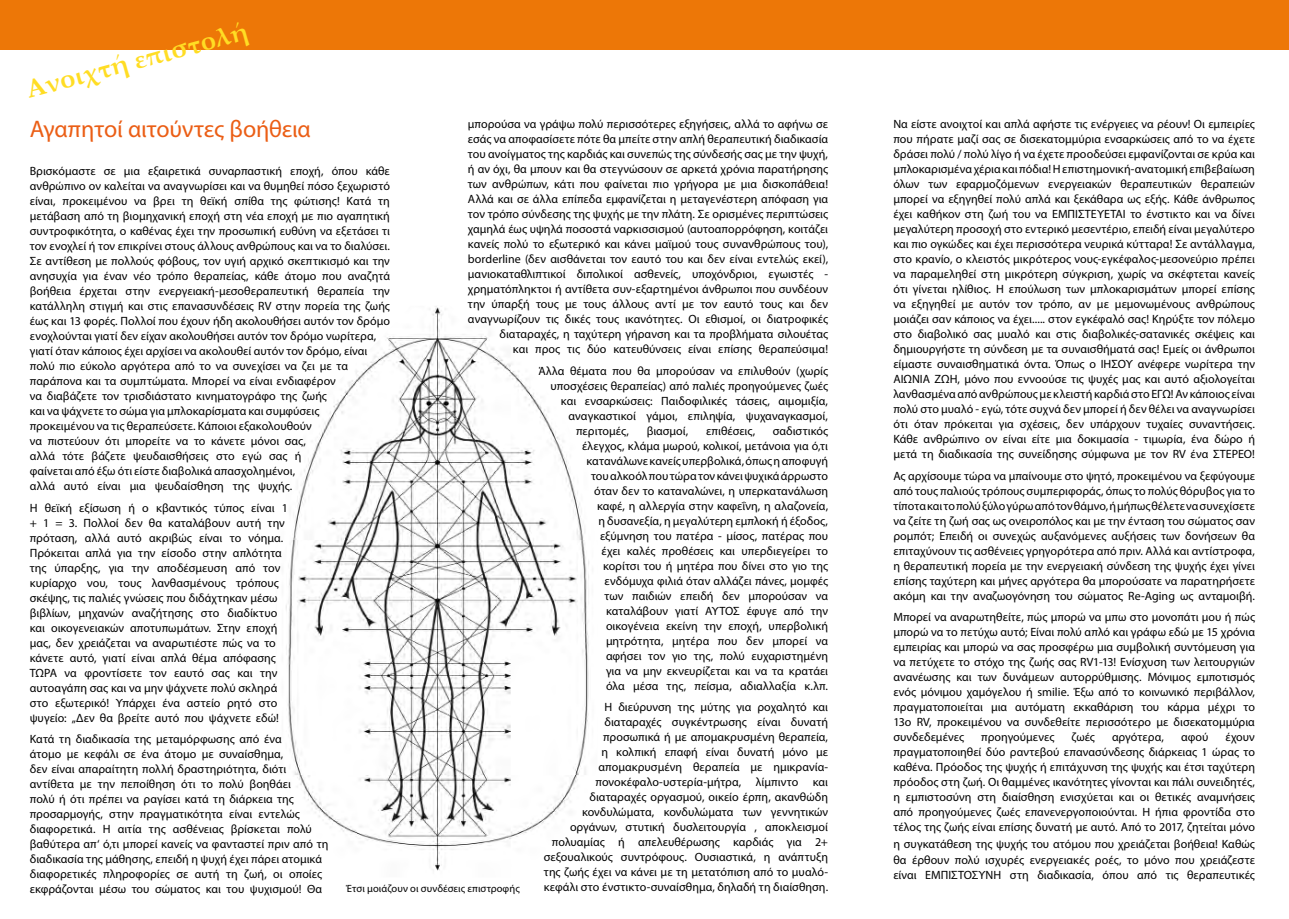
<style>
.page{position:relative;width:1289px;height:919px;background:#fff}
.page>*{position:absolute;margin:0;border:0;box-sizing:border-box;transform-origin:0 0}
.t1{font:700 25.5px "Palatino Linotype";color:#ffdd24}
.t2{font:24px "Myriad Pro";letter-spacing:-.005em;color:#eb5e15}
.t3{font:12px/15px "Myriad Pro";color:#000}
.t4{font:10.5px "Myriad Pro";letter-spacing:.005em;color:#000}
</style>
<div class="page">
<img style="left:286px;top:306px;width:303px;height:565px">
<div style="left:0;top:0;width:1288px;height:49px;background:#ed7707"></div>
<h1 class="t1" style="left:22px;top:72px;width:230px;rotate:-15deg">Ανοιχτή επιστολή</h1>
<p class="t3" style="left:468px;top:116px;width:362px;text-align:right">μπορούσα να γράψω πολύ περισσότερες εξηγήσεις, αλλά το αφήνω σε εσάς να αποφασίσετε πότε θα μπείτε στην απλή θεραπευτική διαδικασία του ανοίγματος της καρδιάς και συνεπώς της σύνδεσής σας με την ψυχή, ή αν όχι, θα μπουν και θα στεγνώσουν σε αρκετά χρόνια παρατήρησης των ανθρώπων, κάτι που φαίνεται πιο γρήγορα με μια δισκοπάθεια!<br>Αλλά και σε άλλα επίπεδα εμφανίζεται η μεταγενέστερη απόφαση για τον τρόπο σύνδεσης της ψυχής με την πλάτη. Σε ορισμένες περιπτώσεις χαμηλά έως υψηλά ποσοστά ναρκισσισμού (αυτοαπορρόφηση, κοιτάζει κανείς πολύ το εξωτερικό και κάνει μαϊμού τους συνανθρώπους του), borderline (δεν αισθάνεται τον εαυτό του και δεν είναι εντελώς εκεί), μανιοκαταθλιπτικοί διπολικοί ασθενείς, υποχόνδριοι, εγωιστές - χρηματόπληκτοι ή αντίθετα συν-εξαρτημένοι άνθρωποι που συνδέουν την ύπαρξή τους με τους άλλους αντί με τον εαυτό τους και δεν αναγνωρίζουν τις δικές τους ικανότητες. Οι εθισμοί, οι διατροφικές διαταραχές, η ταχύτερη γήρανση και τα προβλήματα σιλουέτας<br>και προς τις δύο κατευθύνσεις είναι επίσης θεραπεύσιμα!</p>
<p class="t3" style="left:538px;top:363px;width:291px">Άλλα θέματα που θα μπορούσαν να επιλυθούν (χωρίς</p>
<p class="t3" style="left:550px;top:378px;width:279px">υποσχέσεις θεραπείας) από παλιές προηγούμενες ζωές</p>
<p class="t3" style="left:561px;top:393px;width:268px">και ενσαρκώσεις: Παιδοφιλικές τάσεις, αιμομιξία,</p>
<p class="t3" style="left:568px;top:408px;width:261px">αναγκαστικοί γάμοι, επιληψία, ψυχαναγκασμοί,</p>
<p class="t3" style="left:576px;top:423px;width:54px">περιτομές,</p>
<p class="t3" style="left:646px;top:423px;width:43px">βιασμοί,</p>
<p class="t3" style="left:706px;top:423px;width:51px">επιθέσεις,</p>
<h2 class="t2" style="left:30px;top:114px;width:282px">Αγαπητοί αιτούντες βοήθεια</h2>
<p class="t3" style="left:30px;top:163px;width:362px">Βρισκόμαστε σε μια εξαιρετικά συναρπαστική εποχή, όπου κάθε ανθρώπινο ον καλείται να αναγνωρίσει και να θυμηθεί πόσο ξεχωριστό είναι, προκειμένου να βρει τη θεϊκή σπίθα της φώτισης! Κατά τη μετάβαση από τη βιομηχανική εποχή στη νέα εποχή με πιο αγαπητική συντροφικότητα, ο καθένας έχει την προσωπική ευθύνη να εξετάσει τι τον ενοχλεί ή τον επικρίνει στους άλλους ανθρώπους και να το διαλύσει.<br>Σε αντίθεση με πολλούς φόβους, τον υγιή αρχικό σκεπτικισμό και την ανησυχία για έναν νέο τρόπο θεραπείας, κάθε άτομο που αναζητά βοήθεια έρχεται στην ενεργειακή-μεσοθεραπευτική θεραπεία την κατάλληλη στιγμή και στις επανασυνδέσεις RV στην πορεία της ζωής έως και 13 φορές. Πολλοί που έχουν ήδη ακολουθήσει αυτόν τον δρόμο ενοχλούνται γιατί δεν είχαν ακολουθήσει αυτόν τον δρόμο νωρίτερα, γιατί όταν κάποιος έχει αρχίσει να ακολουθεί αυτόν τον δρόμο, είναι πολύ πιο εύκολο αργότερα από το να συνεχίσει να ζει με τα παράπονα και τα συμπτώματα. Μπορεί να είναι ενδιαφέρον<br>να διαβάζετε τον τρισδιάστατο κινηματογράφο της ζωής<br>και να ψάχνετε το σώμα για μπλοκαρίσματα και συμφύσεις<br>προκειμένου να τις θεραπεύσετε. Κάποιοι εξακολουθούν<br>να πιστεύουν ότι μπορείτε να το κάνετε μόνοι σας,<br>αλλά τότε βάζετε ψευδαισθήσεις στο εγώ σας ή<br>φαίνεται από έξω ότι είστε διαβολικά απασχολημένοι,<br>αλλά αυτό είναι μια ψευδαίσθηση της ψυχής.</p>
<p class="t3" style="left:30px;top:500px;width:260px">Η θεϊκή εξίσωση ή ο κβαντικός τύπος είναι 1 + 1 = 3. Πολλοί δεν θα καταλάβουν αυτή την πρόταση, αλλά αυτό ακριβώς είναι το νόημα.<br>Πρόκειται απλά για την είσοδο στην απλότητα της ύπαρξης, για την αποδέσμευση από τον κυρίαρχο νου, τους λανθασμένους τρόπους σκέψης, τις παλιές γνώσεις που διδάχτηκαν μέσω βιβλίων, μηχανών αναζήτησης στο διαδίκτυο και οικογενειακών αποτυπωμάτων. Στην εποχή μας, δεν χρειάζεται να αναρωτιέστε πώς να το κάνετε αυτό, γιατί είναι απλά θέμα απόφασης ΤΩΡΑ να φροντίσετε τον εαυτό σας και την αυτοαγάπη σας και να μην ψάχνετε πολύ σκληρά στο εξωτερικό! Υπάρχει ένα αστείο ρητό στο ψυγείο: „Δεν θα βρείτε αυτό που ψάχνετε εδώ!</p>
<p class="t3" style="left:30px;top:731px;width:300px">Κατά τη διαδικασία της μεταμόρφωσης από ένα<br>άτομο με κεφάλι σε ένα άτομο με συναίσθημα,<br>δεν είναι απαραίτητη πολλή δραστηριότητα, διότι αντίθετα με την πεποίθηση ότι το πολύ βοηθάει<br>πολύ ή ότι πρέπει να ραγίσει κατά τη διάρκεια της προσαρμογής, στην πραγματικότητα είναι εντελώς διαφορετικά. Η αιτία της ασθένειας βρίσκεται πολύ βαθύτερα απ‘ ό,τι μπορεί κανείς να φανταστεί πριν από τη διαδικασία της μάθησης, επειδή η ψυχή έχει πάρει ατομικά διαφορετικές πληροφορίες σε αυτή τη ζωή, οι οποίες εκφράζονται μέσω του σώματος και του ψυχισμού! Θα</p>
<p class="t3" style="left:582px;top:423px;width:248px;text-align:right">σαδιστικός<br>έλεγχος, κλάμα μωρού, κολικοί, μετάνοια για ό,τι κατανάλωνε κανείς υπερβολικά, όπως η αποφυγή του αλκοόλ που τώρα τον κάνει ψυχικά άρρωστο όταν δεν το καταναλώνει, η υπερκατανάλωση καφέ, η αλλεργία στην καφεΐνη, η αλαζονεία,<br>η δυσανεξία, η μεγαλύτερη εμπλοκή ή έξοδος, εξύμνηση του πατέρα - μίσος, πατέρας που έχει καλές προθέσεις και υπερδιεγείρει το κορίτσι του ή μητέρα που δίνει στο γιο της ενδόμυχα φιλιά όταν αλλάζει πάνες, μομφές<br>των παιδιών επειδή δεν μπορούσαν να καταλάβουν γιατί ΑΥΤΟΣ έφυγε από την οικογένεια εκείνη την εποχή, υπερβολική μητρότητα, μητέρα που δεν μπορεί να αφήσει τον γιο της, πολύ ευχαριστημένη<br>για να μην εκνευρίζεται και να τα κρατάει<br>όλα μέσα της, πείσμα, αδιαλλαξία κ.λπ.</p>
<p class="t3" style="left:544px;top:699px;width:286px;text-align:right">Η διεύρυνση της μύτης για ροχαλητό και<br>διαταραχές συγκέντρωσης είναι δυνατή<br>προσωπικά ή με απομακρυσμένη θεραπεία,<br>η κολπική επαφή είναι δυνατή μόνο με απομακρυσμένη θεραπεία με ημικρανία&shy;πονοκέφαλο-υστερία-μήτρα, λίμπιντο και διαταραχές οργασμού, οικείο έρπη, ακανθώδη κονδυλώματα, κονδυλώματα των γεννητικών οργάνων, στυτική δυσλειτουργία , αποκλεισμοί πολυαμίας ή απελευθέρωσης καρδιάς για 2+ σεξουαλικούς συντρόφους. Ουσιαστικά, η ανάπτυξη της ζωής έχει να κάνει με τη μετατόπιση από το μυαλό&shy;κεφάλι στο ένστικτο-συναίσθημα, δηλαδή τη διαίσθηση.</p>
<p class="t4" style="left:346px;top:882px;width:175px">Έτσι μοιάζουν οι συνδέσεις επιστροφής</p>
<p class="t3" style="left:893px;top:116px;width:363px;text-align:justify">Να είστε ανοιχτοί και απλά αφήστε τις ενέργειες να ρέουν! Οι εμπειρίες που πήρατε μαζί σας σε δισεκατομμύρια ενσαρκώσεις από το να έχετε δράσει πολύ / πολύ λίγο ή να έχετε προοδεύσει εμφανίζονται σε κρύα και μπλοκαρισμένα χέρια και πόδια! Η επιστημονική-ανατομική επιβεβαίωση όλων των εφαρμοζόμενων ενεργειακών θεραπευτικών θεραπειών μπορεί να εξηγηθεί πολύ απλά και ξεκάθαρα ως εξής. Κάθε άνθρωπος έχει καθήκον στη ζωή του να ΕΜΠΙΣΤΕΥΕΤΑΙ το ένστικτο και να δίνει μεγαλύτερη προσοχή στο εντερικό μεσεντέριο, επειδή είναι μεγαλύτερο και πιο ογκώδες και έχει περισσότερα νευρικά κύτταρα! Σε αντάλλαγμα, στο κρανίο, ο κλειστός μικρότερος νους-εγκέφαλος-μεσονεύριο πρέπει να παραμεληθεί στη μικρότερη σύγκριση, χωρίς να σκέφτεται κανείς ότι γίνεται ηλίθιος. Η επούλωση των μπλοκαρισμάτων μπορεί επίσης να εξηγηθεί με αυτόν τον τρόπο, αν με μεμονωμένους ανθρώπους μοιάζει σαν κάποιος να έχει..... στον εγκέφαλό σας! Κηρύξτε τον πόλεμο στο διαβολικό σας μυαλό και στις διαβολικές-σατανικές σκέψεις και δημιουργήστε τη σύνδεση με τα συναισθήματά σας! Εμείς οι άνθρωποι είμαστε συναισθηματικά όντα. Όπως ο ΙΗΣΟΥ ανέφερε νωρίτερα την ΑΙΩΝΙΑ ΖΩΗ, μόνο που εννοούσε τις ψυχές μας και αυτό αξιολογείται λανθασμένα από ανθρώπους με κλειστή καρδιά στο ΕΓΩ! Αν κάποιος είναι πολύ στο μυαλό - εγώ, τότε συχνά δεν μπορεί ή δεν θέλει να αναγνωρίσει ότι όταν πρόκειται για σχέσεις, δεν υπάρχουν τυχαίες συναντήσεις.<br>Κάθε ανθρώπινο ον είναι είτε μια δοκιμασία - τιμωρία, ένα δώρο ή μετά τη διαδικασία της συνείδησης σύμφωνα με τον RV ένα ΣΤΕΡΕΟ!</p>
<p class="t3" style="left:893px;top:468px;width:363px;text-align:justify">Ας αρχίσουμε τώρα να μπαίνουμε στο ψητό, προκειμένου να ξεφύγουμε από τους παλιούς τρόπους συμπεριφοράς, όπως το πολύς θόρυβος για το τίποτα και το πολύ ξύλο γύρω από τον θάμνο, ή μήπως θέλετε να συνεχίσετε να ζείτε τη ζωή σας ως ονειροπόλος και με την ένταση του σώματος σαν ρομπότ; Επειδή οι συνεχώς αυξανόμενες αυξήσεις των δονήσεων θα επιταχύνουν τις ασθένειες γρηγορότερα από πριν. Αλλά και αντίστροφα, η θεραπευτική πορεία με την ενεργειακή σύνδεση της ψυχής έχει γίνει επίσης ταχύτερη και μήνες αργότερα θα μπορούσατε να παρατηρήσετε ακόμη και την αναζωογόνηση του σώματος Re-Aging ως ανταμοιβή.</p>
<p class="t3" style="left:893px;top:609px;width:363px;text-align:justify">Μπορεί να αναρωτηθείτε, πώς μπορώ να μπω στο μονοπάτι μου ή πώς μπορώ να το πετύχω αυτό; Είναι πολύ απλό και γράφω εδώ με 15 χρόνια εμπειρίας και μπορώ να σας προσφέρω μια συμβολική συντόμευση για να πετύχετε το στόχο της ζωής σας RV1-13! Ενίσχυση των λειτουργιών ανανέωσης και των δυνάμεων αυτορρύθμισης. Μόνιμος εμποτισμός ενός μόνιμου χαμόγελου ή smilie. Έξω από το κοινωνικό περιβάλλον, πραγματοποιείται μια αυτόματη εκκαθάριση του κάρμα μέχρι το 13ο RV, προκειμένου να συνδεθείτε περισσότερο με δισεκατομμύρια συνδεδεμένες</p>
<p class="t3" style="left:981px;top:729px;width:75px">προηγούμενες</p>
<p class="t3" style="left:1071px;top:729px;width:25px">ζωές</p>
<p class="t3" style="left:1111px;top:729px;width:54px">αργότερα,</p>
<p class="t3" style="left:1181px;top:729px;width:29px">αφού</p>
<p class="t3" style="left:893px;top:729px;width:363px;text-align:justify;text-indent:332px">έχουν πραγματοποιηθεί δύο ραντεβού επανασύνδεσης διάρκειας 1 ώρας το καθένα. Πρόοδος της ψυχής ή επιτάχυνση της ψυχής και έτσι ταχύτερη πρόοδος στη ζωή. Οι θαμμένες ικανότητες γίνονται και πάλι συνειδητές, η εμπιστοσύνη στη διαίσθηση ενισχύεται και οι θετικές αναμνήσεις από προηγούμενες ζωές επανενεργοποιούνται. Η ήπια φροντίδα στο τέλος της ζωής είναι επίσης δυνατή με αυτό. Από το 2017, ζητείται μόνο</p>
<p class="t3" style="left:893px;top:835px;width:363px;line-height:16.5px">η συγκατάθεση της ψυχής του ατόμου που χρειάζεται βοήθεια! Καθώς θα έρθουν πολύ ισχυρές ενεργειακές ροές, το μόνο που χρειάζεστε</p>
<p class="t3" style="left:893px;top:867px;width:363px">είναι ΕΜΠΙΣΤΟΣΥΝΗ στη διαδικασία, όπου από τις θεραπευτικές</p>
</div>
